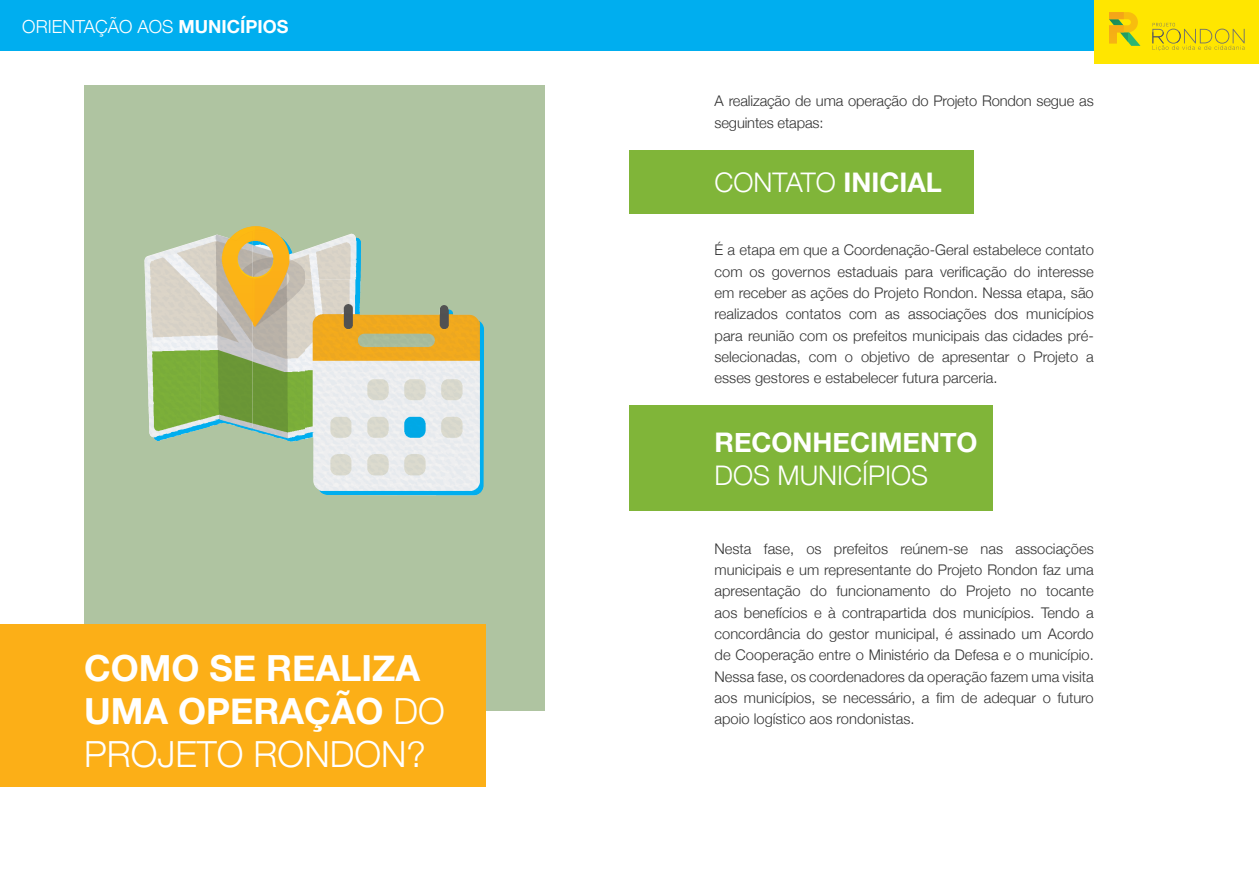
<style>
.page{position:relative;width:1259px;height:893px;background:#fff}
.page>*{position:absolute;margin:0;border:0;box-sizing:border-box;transform-origin:0 0}
.t1{font:700 36px/43.2px "Helvetica Neue";color:#fff}
.t2{font:300 27px "Helvetica Neue";color:#fff}
.t3{font:700 27px "Helvetica Neue";color:#fff}
.t4{font:300 18px "Helvetica Neue";color:#fff}
.t5{font:300 14.7px/21.3px "Helvetica Neue";color:#333;text-align:justify}
.s1{font-weight:700}
.s2{font-weight:300}
</style>
<div class="page">
<div style="left:0;top:0;width:1259px;height:51px;background:#00aeef"></div>
<div style="left:1093px;top:0;width:166px;height:64px;background:#ffe600"></div>
<svg style="left:1109px;top:12px;width:31px;height:34px"></svg>
<svg style="left:1152px;top:23px;width:92px;height:28px"></svg>
<div style="left:84px;top:85px;width:460px;height:625px;background:#afc4a1"></div>
<div style="left:0;top:624px;width:485px;height:163px;background:#fcaf17"></div>
<div style="left:629px;top:150px;width:345px;height:64px;background:#80b539"></div>
<div style="left:629px;top:406px;width:364px;height:105px;background:#80b539"></div>
<img style="left:305px;top:279px;width:179px;height:216px">
<img style="left:148px;top:240px;width:52px;height:199px">
<img style="left:252px;top:230px;width:53px;height:212px">
<img style="left:200px;top:231px;width:52px;height:200px">
<img style="left:144px;top:257px;width:4px;height:110px">
<img style="left:305px;top:234px;width:56px;height:45px">
<p class="t4" style="left:22px;top:13px;width:268px">ORIENTAÇÃO AOS <span class="s1">MUNICÍPIOS</span></p>
<h1 class="t1" style="left:84px;top:647px;width:362px">COMO SE REALIZA<br>UMA OPERAÇÃO <span class="s2">DO<br>PROJETO RONDON?</span></h1>
<p class="t5" style="left:714px;top:89px;width:381px">A realização de uma operação do Projeto Rondon segue as seguintes etapas:</p>
<h2 class="t2" style="left:714px;top:161px;width:229px">CONTATO <span class="s1">INICIAL</span></h2>
<p class="t5" style="left:714px;top:238px;width:381px">É a etapa em que a Coordenação-Geral estabelece contato com os governos estaduais para verificação do interesse em receber as ações do Projeto Rondon. Nessa etapa, são realizados contatos com as associações dos municípios para reunião com os prefeitos municipais das cidades pré&shy;selecionadas, com o objetivo de apresentar o Projeto a esses gestores e estabelecer futura parceria.</p>
<h2 class="t3" style="left:714px;top:421px;width:264px">RECONHECIMENTO</h2>
<h2 class="t2" style="left:714px;top:453px;width:215px">DOS MUNICÍPIOS</h2>
<p class="t5" style="left:714px;top:537px;width:381px">Nesta fase, os prefeitos reúnem-se nas associações municipais e um representante do Projeto Rondon faz uma apresentação do funcionamento do Projeto no tocante aos benefícios e à contrapartida dos municípios. Tendo a concordância do gestor municipal, é assinado um Acordo de Cooperação entre o Ministério da Defesa e o município.<br>Nessa fase, os coordenadores da operação fazem uma visita aos municípios, se necessário, a fim de adequar o futuro apoio logístico aos rondonistas.</p>
</div>
